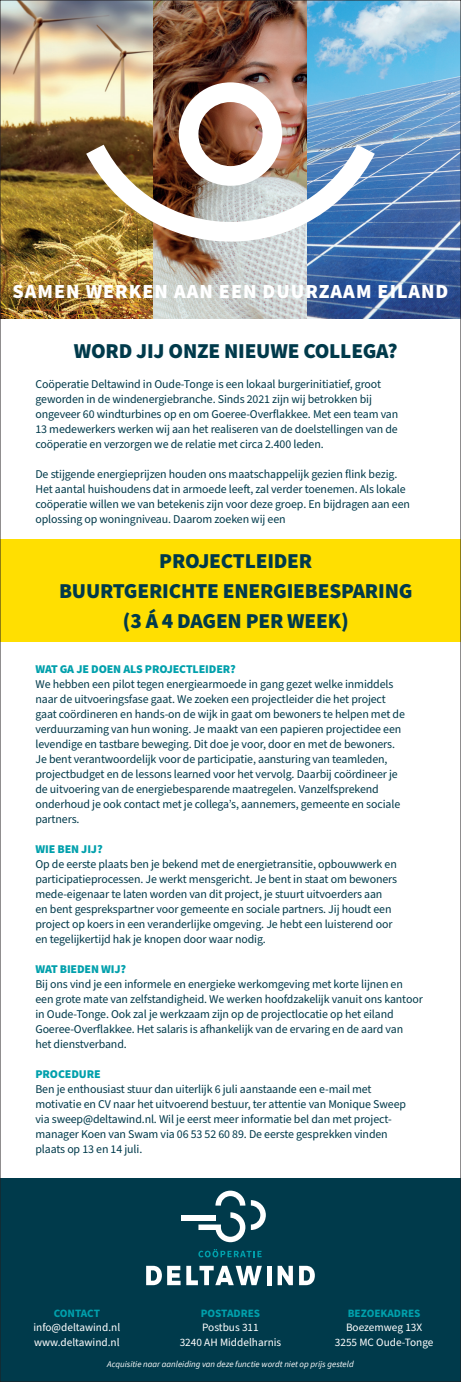
<style>
.page{position:relative;width:461px;height:1382px;background:#fff}
.page>*{position:absolute;margin:0;border:0;box-sizing:border-box;transform-origin:0 0}
.t1{font:900 21.25px/30px "Source Sans Pro";letter-spacing:-.01em;color:#003a4b;text-align:center}
.t2{font:900 20px "Source Sans Pro";letter-spacing:.05em;color:#fff}
.t3{font:11.88px/15px "Source Sans Pro";letter-spacing:-.01em;color:#003a4b}
.t4{font:900 11.88px "Source Sans Pro";letter-spacing:-.01em;color:#00a0ac}
.t5{font:11.25px/14.4px "Source Sans Pro";color:#fff;text-align:center}
.t6{font:700 11.25px "Source Sans Pro";color:#00a0ac}
.t7{font:italic 8.75px "Source Sans Pro";color:#fff}
</style>
<div class="page">
<img style="left:2px;top:2px;width:457px;height:317px">
<div style="left:0;top:1178px;width:461px;height:204px;background:#003a4b"></div>
<svg style="left:179px;top:82px;width:103px;height:63px"></svg>
<img style="left:86px;top:145px;width:289px;height:97px">
<svg style="left:146px;top:1266px;width:34px;height:19px"></svg>
<svg style="left:186px;top:1266px;width:76px;height:19px"></svg>
<div style="left:266px;top:1266px;width:5px;height:19px;background:#fff"></div>
<svg style="left:277px;top:1266px;width:16px;height:19px"></svg>
<svg style="left:299px;top:1266px;width:16px;height:19px"></svg>
<svg style="left:198px;top:1249px;width:63px;height:8px"></svg>
<svg style="left:198px;top:1212px;width:47px;height:30px"></svg>
<svg style="left:251px;top:1200px;width:15px;height:30px"></svg>
<svg style="left:215px;top:1191px;width:30px;height:14px"></svg>
<div style="left:181px;top:1215px;width:34px;height:5px;background:#fff"></div>
<div style="left:0;top:539px;width:461px;height:102px;background:#ffdf01"></div>
<h2 class="t2" style="left:13px;top:278px;width:437px">SAMEN WERKEN AAN EEN DUURZAAM EILAND</h2>
<h1 class="t1" style="left:74px;top:337px;width:325px">WORD JIJ ONZE NIEUWE COLLEGA?</h1>
<p class="t3" style="left:35px;top:377px;width:364px">Coöperatie Deltawind in Oude-Tonge is een lokaal burgerinitiatief, groot geworden in de windenergiebranche. Sinds 2021 zijn wij betrokken bij ongeveer 60 windturbines op en om Goeree-Overflakkee. Met een team van 13 medewerkers werken wij aan het realiseren van de doelstellingen van de coöperatie en verzorgen we de relatie met circa 2.400 leden.</p>
<p class="t3" style="left:35px;top:467px;width:376px">De stijgende energieprijzen houden ons maatschappelijk gezien flink bezig.<br>Het aantal huishoudens dat in armoede leeft, zal verder toenemen. Als lokale coöperatie willen we van betekenis zijn voor deze groep. En bijdragen aan een oplossing op woningniveau. Daarom zoeken wij een</p>
<h1 class="t1" style="left:59px;top:547px;width:355px">PROJECTLEIDER<br>BUURTGERICHTE ENERGIEBESPARING (3 Á 4 DAGEN PER WEEK)</h1>
<p class="t4" style="left:35px;top:661px;width:202px">WAT GA JE DOEN ALS PROJECTLEIDER?</p>
<p class="t3" style="left:35px;top:677px;width:371px">We hebben een pilot tegen energiearmoede in gang gezet welke inmiddels naar de uitvoeringsfase gaat. We zoeken een projectleider die het project gaat coördineren en hands-on de wijk in gaat om bewoners te helpen met de verduurzaming van hun woning. Je maakt van een papieren projectidee een levendige en tastbare beweging. Dit doe je voor, door en met de bewoners.<br>Je bent verantwoordelijk voor de participatie, aansturing van teamleden, projectbudget en de lessons learned voor het vervolg. Daarbij coördineer je de uitvoering van de energiebesparende maatregelen. Vanzelfsprekend onderhoud je ook contact met je collega’s, aannemers, gemeente en sociale partners.</p>
<p class="t4" style="left:35px;top:841px;width:69px">WIE BEN JIJ?</p>
<p class="t3" style="left:35px;top:857px;width:363px">Op de eerste plaats ben je bekend met de energietransitie, opbouwwerk en participatieprocessen. Je werkt mensgericht. Je bent in staat om bewoners mede-eigenaar te laten worden van dit project, je stuurt uitvoerders aan en bent gesprekspartner voor gemeente en sociale partners. Jij houdt een project op koers in een veranderlijke omgeving. Je hebt een luisterend oor en tegelijkertijd hak je knopen door waar nodig.</p>
<p class="t4" style="left:35px;top:961px;width:92px">WAT BIEDEN WIJ?</p>
<p class="t3" style="left:35px;top:977px;width:389px">Bij ons vind je een informele en energieke werkomgeving met korte lijnen en een grote mate van zelfstandigheid. We werken hoofdzakelijk vanuit ons kantoor in Oude-Tonge. Ook zal je werkzaam zijn op de projectlocatie op het eiland Goeree-Overflakkee. Het salaris is afhankelijk van de ervaring en de aard van<br>het dienstverband.</p>
<p class="t4" style="left:35px;top:1066px;width:67px">PROCEDURE</p>
<p class="t3" style="left:35px;top:1082px;width:372px">Ben je enthousiast stuur dan uiterlijk 6 juli aanstaande een e-mail met motivatie en CV naar het uitvoerend bestuur, ter attentie van Monique Sweep via sweep@deltawind.nl. Wil je eerst meer informatie bel dan met project&shy;manager Koen van Swam via 06 53 52 60 89. De eerste gesprekken vinden plaats op 13 en 14 juli.</p>
<p class="t6" style="left:54px;top:1305px;width:48px">CONTACT</p>
<p class="t5" style="left:33px;top:1321px;width:88px;text-align:left">info@deltawind.nl www.deltawind.nl</p>
<p class="t6" style="left:347px;top:1305px;width:74px">BEZOEKADRES</p>
<p class="t5" style="left:335px;top:1321px;width:100px">Boezemweg 13X<br>3255 MC Oude-Tonge</p>
<p class="t7" style="left:107px;top:1359px;width:248px">Acquisitie naar aanleiding van deze functie wordt niet op prijs gesteld</p>
<p class="t6" style="left:201px;top:1305px;width:61px">POSTADRES</p>
<p class="t5" style="left:180px;top:1321px;width:103px">Postbus 311<br>3240 AH Middelharnis</p>
</div>
